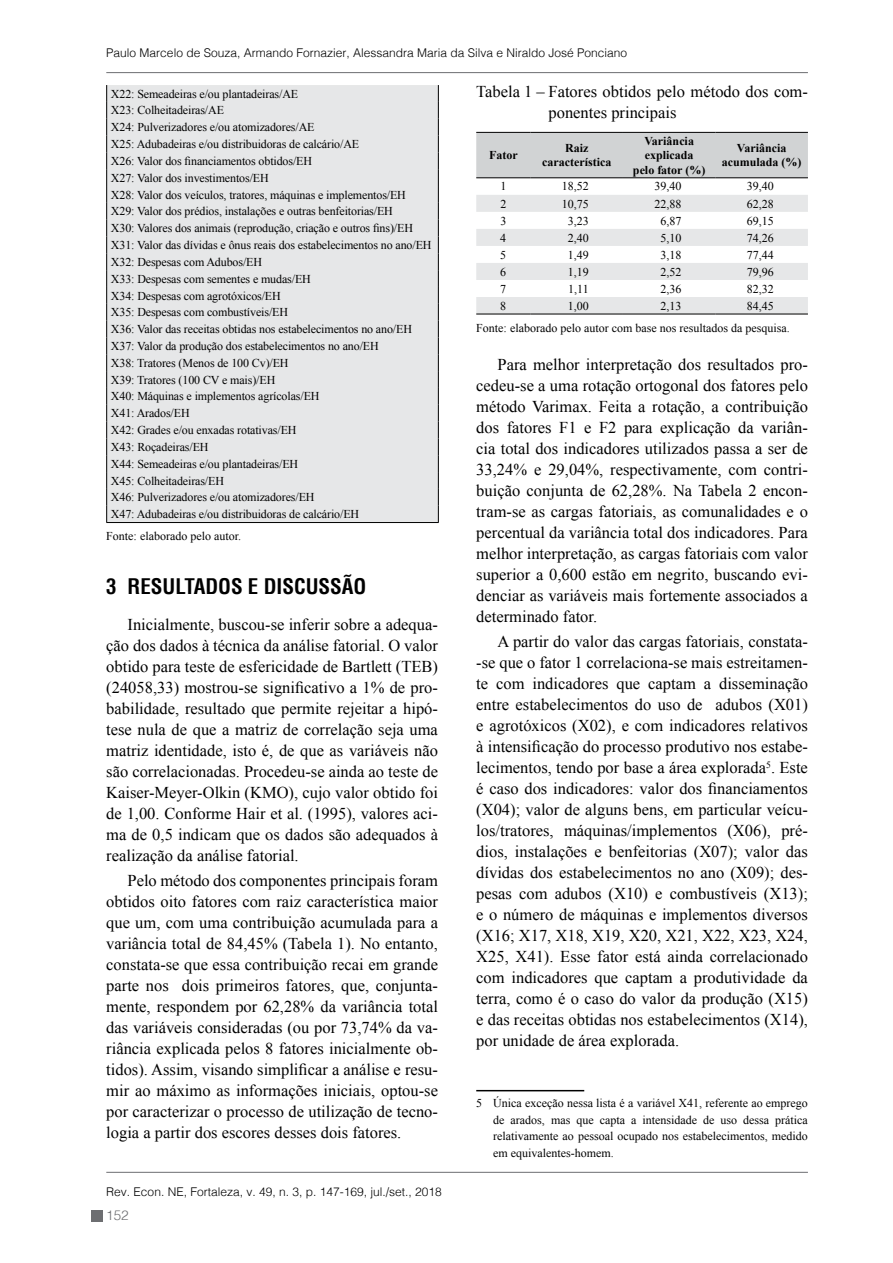
<style>
.page{position:relative;width:893px;height:1263px;background:#fff}
.page>*{position:absolute;margin:0;border:0;box-sizing:border-box;transform-origin:0 0}
.t1{font:700 condensed 21px "Helvetica";color:#000}
.t2{font:16.5px/21px "Times New Roman";color:#000;text-align:justify}
.t3{font:300 13.5px "Helvetica";color:#6d6e71}
.t4{font:12px/16.8px "Times New Roman";letter-spacing:-.01em;color:#000}
.t5{font:300 12px "Helvetica";color:#000}
.t6{font:700 12px/14.4px "Times New Roman";color:#000;text-align:center}
</style>
<div class="page">
<hr style="left:106px;top:72px;width:702px;height:1px;background:#6d6e71">
<hr style="left:106px;top:1172px;width:702px;height:1px;background:#6d6e71">
<div style="left:91px;top:1210px;width:11px;height:12px;background:#6d6e71"></div>
<div style="left:107px;top:85px;width:331px;height:437px;background:#e6e7e8"></div>
<svg style="left:106px;top:85px;width:1px;height:437px"></svg>
<svg style="left:438px;top:85px;width:1px;height:437px"></svg>
<hr style="left:106px;top:522px;width:333px;height:1px;background:#000">
<div style="left:476px;top:133px;width:332px;height:44px;background:#d1d3d4"></div>
<svg style="left:476px;top:195px;width:332px;height:119px"></svg>
<hr style="left:476px;top:314px;width:54px;height:1px;background:#000">
<hr style="left:530px;top:314px;width:93px;height:1px;background:#000">
<hr style="left:623px;top:314px;width:92px;height:1px;background:#000">
<hr style="left:715px;top:314px;width:93px;height:1px;background:#000">
<hr style="left:476px;top:132px;width:54px;height:1px;background:#000">
<hr style="left:530px;top:132px;width:93px;height:1px;background:#000">
<hr style="left:623px;top:132px;width:92px;height:1px;background:#000">
<hr style="left:715px;top:132px;width:93px;height:1px;background:#000">
<hr style="left:476px;top:177px;width:54px;height:1px;background:#000">
<hr style="left:530px;top:177px;width:93px;height:1px;background:#000">
<hr style="left:623px;top:177px;width:92px;height:1px;background:#000">
<hr style="left:715px;top:177px;width:93px;height:1px;background:#000">
<hr style="left:476px;top:1090px;width:108px;height:1px;background:#000">
<p class="t5" style="left:106px;top:42px;width:522px">Paulo Marcelo de Souza, Armando Fornazier, Alessandra Maria da Silva e Niraldo José Ponciano</p>
<p class="t4" style="left:111px;top:85px;width:322px">X22: Semeadeiras e/ou plantadeiras/AE<br>X23: Colheitadeiras/AE<br>X24: Pulverizadores e/ou atomizadores/AE<br>X25: Adubadeiras e/ou distribuidoras de calcário/AE<br>X26: Valor dos financiamentos obtidos/EH<br>X27: Valor dos investimentos/EH<br>X28: Valor dos veículos, tratores, máquinas e implementos/EH X29: Valor dos prédios, instalações e outras benfeitorias/EH<br>X30: Valores dos animais (reprodução, criação e outros fins)/EH X31: Valor das dívidas e ônus reais dos estabelecimentos no ano/EH X32: Despesas com Adubos/EH<br>X33: Despesas com sementes e mudas/EH<br>X34: Despesas com agrotóxicos/EH<br>X35: Despesas com combustíveis/EH<br>X36: Valor das receitas obtidas nos estabelecimentos no ano/EH X37: Valor da produção dos estabelecimentos no ano/EH<br>X38: Tratores (Menos de 100 Cv)/EH<br>X39: Tratores (100 CV e mais)/EH<br>X40: Máquinas e implementos agrícolas/EH<br>X41: Arados/EH<br>X42: Grades e/ou enxadas rotativas/EH<br>X43: Roçadeiras/EH<br>X44: Semeadeiras e/ou plantadeiras/EH<br>X45: Colheitadeiras/EH<br>X46: Pulverizadores e/ou atomizadores/EH<br>X47: Adubadeiras e/ou distribuidoras de calcário/EH</p>
<p class="t4" style="left:106px;top:528px;width:136px">Fonte: elaborado pelo autor.</p>
<p class="t1" style="left:106px;top:573px;width:262px">3 RESULTADOS E DISCUSSÃO</p>
<p class="t2" style="left:106px;top:614px;width:333px;text-indent:21px">Inicialmente, buscou-se inferir sobre a adequa&shy;ção dos dados à técnica da análise fatorial. O valor obtido para teste de esfericidade de Bartlett (TEB) (24058,33) mostrou-se significativo a 1% de pro&shy;babilidade, resultado que permite rejeitar a hipó&shy;tese nula de que a matriz de correlação seja uma matriz identidade, isto é, de que as variáveis não são correlacionadas. Procedeu-se ainda ao teste de Kaiser-Meyer-Olkin (KMO), cujo valor obtido foi de 1,00. Conforme Hair et al. (1995), valores aci&shy;ma de 0,5 indicam que os dados são adequados à realização da análise fatorial.</p>
<p class="t2" style="left:106px;top:870px;width:333px;text-indent:21px">Pelo método dos componentes principais foram obtidos oito fatores com raiz característica maior que um, com uma contribuição acumulada para a variância total de 84,45% (Tabela 1). No entanto, constata-se que essa contribuição recai em grande parte nos dois primeiros fatores, que, conjunta&shy;mente, respondem por 62,28% da variância total das variáveis consideradas (ou por 73,74% da va&shy;riância explicada pelos 8 fatores inicialmente ob&shy;tidos). Assim, visando simplificar a análise e resu&shy;mir ao máximo as informações iniciais, optou-se por caracterizar o processo de utilização de tecno&shy;logia a partir dos escores desses dois fatores.</p>
<p class="t5" style="left:106px;top:1182px;width:337px">Rev. Econ. NE, Fortaleza, v. 49, n. 3, p. 147-169, jul./set., 2018</p>
<p class="t3" style="left:106px;top:1203px;width:24px">152</p>
<p class="t2" style="left:549px;top:80px;width:261px;text-indent:-72px">Tabela 1 – Fatores obtidos pelo método dos com&shy;ponentes principais</p>
<p class="t6" style="left:489px;top:148px;width:30px">Fator</p>
<p class="t6" style="left:542px;top:140px;width:71px">Raiz característica</p>
<p class="t6" style="left:633px;top:133px;width:74px">Variância explicada pelo fator (%)</p>
<p class="t6" style="left:722px;top:140px;width:81px">Variância acumulada (%)</p>
<p class="t4" style="left:500px;top:178px;width:7px">1</p>
<p class="t4" style="left:562px;top:178px;width:28px">18,52</p>
<p class="t4" style="left:654px;top:178px;width:28px">39,40</p>
<p class="t4" style="left:747px;top:178px;width:28px">39,40</p>
<p class="t4" style="left:500px;top:195px;width:7px">2</p>
<p class="t4" style="left:562px;top:195px;width:28px">10,75</p>
<p class="t4" style="left:654px;top:195px;width:28px">22,88</p>
<p class="t4" style="left:747px;top:195px;width:28px">62,28</p>
<p class="t4" style="left:500px;top:212px;width:7px">3</p>
<p class="t4" style="left:568px;top:212px;width:22px">3,23</p>
<p class="t4" style="left:660px;top:212px;width:22px">6,87</p>
<p class="t4" style="left:747px;top:212px;width:28px">69,15</p>
<p class="t4" style="left:500px;top:229px;width:7px">4</p>
<p class="t4" style="left:568px;top:229px;width:22px">2,40</p>
<p class="t4" style="left:660px;top:229px;width:22px">5,10</p>
<p class="t4" style="left:747px;top:229px;width:28px">74,26</p>
<p class="t4" style="left:500px;top:246px;width:7px">5</p>
<p class="t4" style="left:568px;top:246px;width:22px">1,49</p>
<p class="t4" style="left:660px;top:246px;width:22px">3,18</p>
<p class="t4" style="left:747px;top:246px;width:28px">77,44</p>
<p class="t4" style="left:500px;top:263px;width:7px">6</p>
<p class="t4" style="left:568px;top:263px;width:22px">1,19</p>
<p class="t4" style="left:660px;top:263px;width:22px">2,52</p>
<p class="t4" style="left:747px;top:263px;width:28px">79,96</p>
<p class="t4" style="left:500px;top:280px;width:7px">7</p>
<p class="t4" style="left:568px;top:280px;width:22px">1,11</p>
<p class="t4" style="left:660px;top:280px;width:22px">2,36</p>
<p class="t4" style="left:747px;top:280px;width:29px">82,32</p>
<p class="t4" style="left:500px;top:297px;width:7px">8</p>
<p class="t4" style="left:568px;top:297px;width:22px">1,00</p>
<p class="t4" style="left:660px;top:297px;width:22px">2,13</p>
<p class="t4" style="left:476px;top:294px;width:315px;line-height:22.2px;text-indent:271px">84,45<br>Fonte: elaborado pelo autor com base nos resultados da pesquisa.</p>
<p class="t2" style="left:476px;top:354px;width:333px;text-indent:21px">Para melhor interpretação dos resultados pro&shy;cedeu-se a uma rotação ortogonal dos fatores pelo método Varimax. Feita a rotação, a contribuição dos fatores F1 e F2 para explicação da variân&shy;cia total dos indicadores utilizados passa a ser de 33,24% e 29,04%, respectivamente, com contri&shy;buição conjunta de 62,28%. Na Tabela 2 encon&shy;tram-se as cargas fatoriais, as comunalidades e o percentual da variância total dos indicadores. Para melhor interpretação, as cargas fatoriais com valor superior a 0,600 estão em negrito, buscando evi&shy;denciar as variáveis mais fortemente associados a determinado fator.</p>
<p class="t2" style="left:476px;top:631px;width:333px;text-indent:21px">A partir do valor das cargas fatoriais, constata--se que o fator 1 correlaciona-se mais estreitamen&shy;te com indicadores que captam a disseminação entre estabelecimentos do uso de adubos (X01) e agrotóxicos (X02), e com indicadores relativos à intensificação do processo produtivo nos estabe&shy;lecimentos, tendo por base a área explorada<sup>5</sup>. Este é caso dos indicadores: valor dos financiamentos (X04); valor de alguns bens, em particular veícu&shy;los/tratores, máquinas/implementos (X06), pré&shy;dios, instalações e benfeitorias (X07); valor das dívidas dos estabelecimentos no ano (X09); des&shy;pesas com adubos (X10) e combustíveis (X13); e o número de máquinas e implementos diversos (X16; X17, X18, X19, X20, X21, X22, X23, X24, X25, X41). Esse fator está ainda correlacionado com indicadores que captam a produtividade da terra, como é o caso do valor da produção (X15) e das receitas obtidas nos estabelecimentos (X14), por unidade de área explorada.</p>
<p class="t4" style="left:493px;top:1095px;width:316px;text-align:justify;text-indent:-17px">5 Única exceção nessa lista é a variável X41, referente ao emprego de arados, mas que capta a intensidade de uso dessa prática relativamente ao pessoal ocupado nos estabelecimentos, medido em equivalentes-homem.</p>
</div>
